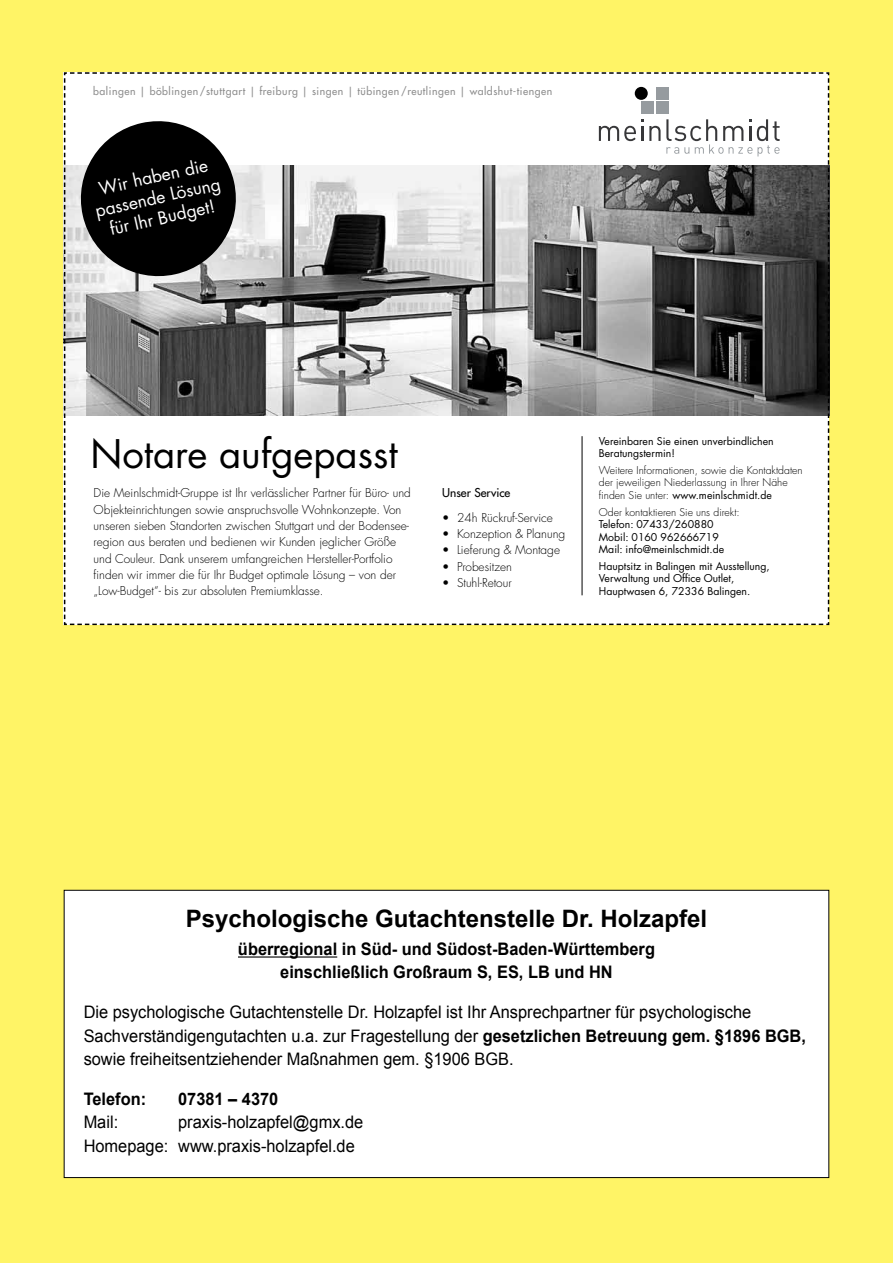
<style>
.page{position:relative;width:893px;height:1263px;background:#fff466}
.page>*{position:absolute;margin:0;border:0;box-sizing:border-box;transform-origin:0 0}
.t1{font:38.4px "Futura LT Pro";color:#000}
.t2{font:700 24px "Arial";color:#000}
.t3{font:17.4px/20.9px "Futura LT Pro";color:#fff;text-align:center}
.t4{font:17.25px/23.2px "Arial";color:#000;scale:.95 1}
.t5{font:700 17.25px/23.2px "Arial";color:#000;text-align:center;scale:.95 1}
.t6{font:300 11.85px/16.4px "Futura LT Pro";color:#000}
.t7{font:500 11.85px "Futura LT Pro";color:#000}
.t8{font:10.5px/12.5px "Futura LT Pro";color:#000}
.t9{font:300 10.5px/12.5px "Futura LT Pro";color:#000}
.t10{font:500 10.5px "Futura LT Pro";letter-spacing:.05em;color:#8e8e8e}
.s1{font-weight:400}
.s2{font-weight:700}
</style>
<div class="page">
<svg style="left:64px;top:72px;width:766px;height:554px;background:#c1c1c0"></svg>
<div style="left:64px;top:890px;width:765px;height:287px;background:#fff"></div>
<hr style="left:238px;top:956px;width:99px;height:1px;background:#000">
<p class="t10" style="left:93px;top:84px;width:461px">balingen | böblingen/stuttgart | freiburg | singen | tübingen/reutlingen | waldshut-tiengen</p>
<h3 class="t3" style="left:89px;top:179px;width:129px;rotate:-12deg">Wir haben die passende Lösung für Ihr Budget!</h3>
<h1 class="t1" style="left:90px;top:427px;width:309px">Notare aufgepasst</h1>
<p class="t6" style="left:94px;top:485px;width:319px">Die Meinlschmidt-Gruppe ist Ihr verlässlicher Partner für Büro- und Objekteinrichtungen sowie anspruchsvolle Wohnkonzepte. Von unseren sieben Standorten zwischen Stuttgart und der Bodensee&shy;region aus beraten und bedienen wir Kunden jeglicher Größe und Couleur. Dank unserem umfangreichen Hersteller-Portfolio finden wir immer die für Ihr Budget optimale Lösung – von der „Low-Budget“- bis zur absoluten Premiumklasse.</p>
<p class="t7" style="left:442px;top:484px;width:70px">Unser Service</p>
<p class="t6" style="left:442px;top:509px;width:112px">• 24h Rückruf-Service</p>
<p class="t6" style="left:442px;top:525px;width:125px">• Konzeption &amp; Planung</p>
<p class="t6" style="left:442px;top:542px;width:119px">• Lieferung &amp; Montage</p>
<p class="t6" style="left:442px;top:558px;width:71px">• Probesitzen</p>
<p class="t6" style="left:442px;top:574px;width:71px">• Stuhl-Retour</p>
<p class="t8" style="left:599px;top:435px;width:176px">Vereinbaren Sie einen unverbindlichen<br>Beratungstermin!</p>
<p class="t9" style="left:599px;top:464px;width:205px">Weitere Informationen, sowie die Kontaktdaten der jeweiligen Niederlassung in Ihrer Nähe finden Sie unter: <span class="s1">www.meinlschmidt.de</span></p>
<p class="t9" style="left:599px;top:506px;width:142px">Oder kontaktieren Sie uns direkt:</p>
<p class="t8" style="left:599px;top:518px;width:127px">Telefon: 07433/260880<br>Mobil: 0160 962666719<br>Mail: info@meinlschmidt.de</p>
<p class="t8" style="left:599px;top:559px;width:172px">Hauptsitz in Balingen mit Ausstellung,<br>Verwaltung und Office Outlet,<br>Hauptwasen 6, 72336 Balingen.</p>
<h2 class="t2" style="left:186px;top:903px;width:523px">Psychologische Gutachtenstelle Dr. Holzapfel</h2>
<h3 class="t5" style="left:238px;top:938px;width:440px">überregional in Süd- und Südost-Baden-Württemberg einschließlich Großraum S, ES, LB und HN</h3>
<p class="t4" style="left:84px;top:1001px;width:762px">Die psychologische Gutachtenstelle Dr. Holzapfel ist Ihr Ansprechpartner für psychologische<br>Sachverständigengutachten u.a. zur Fragestellung der <span class="s2">gesetzlichen Betreuung gem. §1896 BGB, </span>sowie freiheitsentziehender Maßnahmen gem. §1906 BGB.</p>
<h3 class="t5" style="left:84px;top:1088px;width:67px">Telefon:</h3>
<h3 class="t5" style="left:178px;top:1088px;width:107px">07381 – 4370</h3>
<h3 class="t4" style="left:84px;top:1111px;width:38px">Mail:</h3>
<h3 class="t4" style="left:84px;top:1111px;width:296px;text-indent:95px">praxis-holzapfel@gmx.de<br>Homepage: www.praxis-holzapfel.de</h3>
</div>
